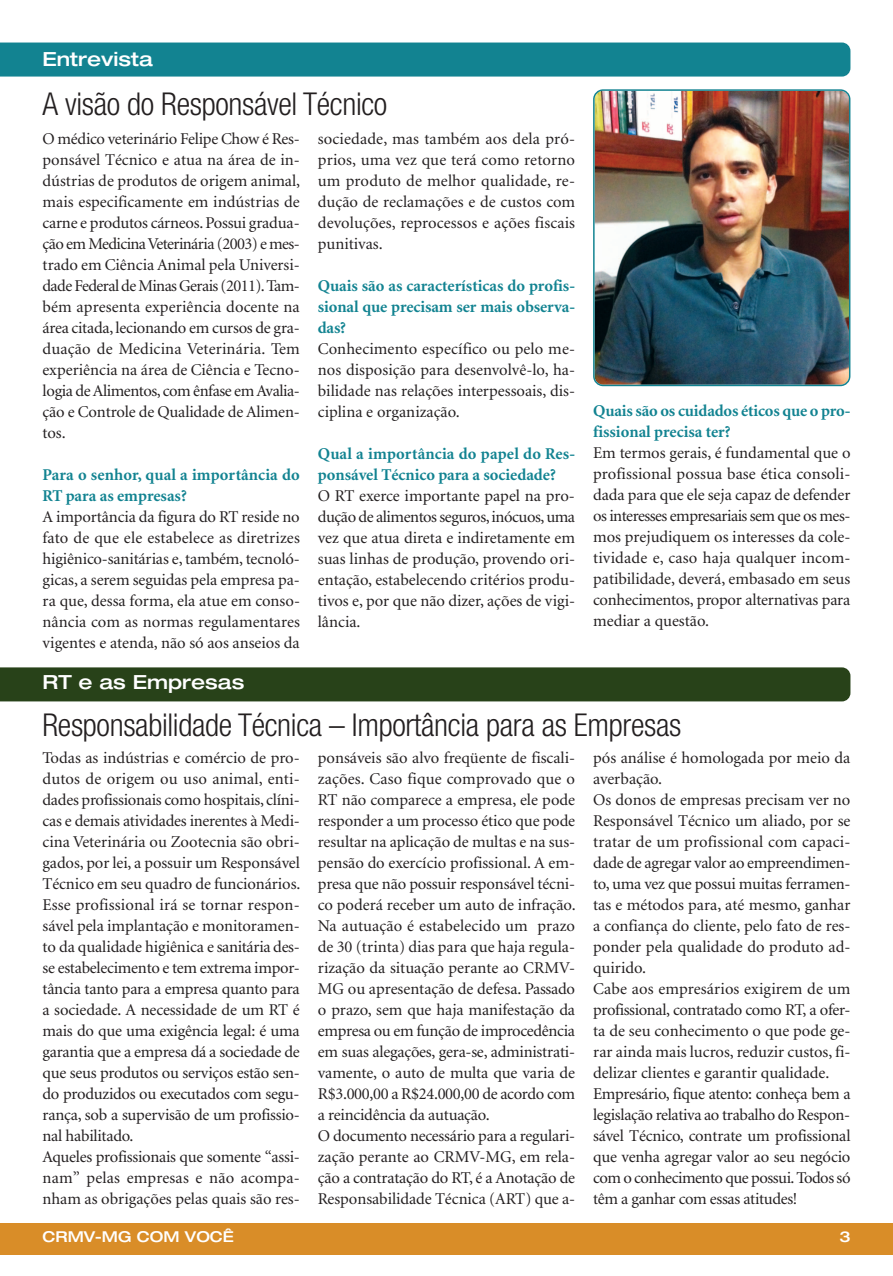
<style>
.page{position:relative;width:893px;height:1276px;background:#fff}
.page>*{position:absolute;margin:0;border:0;box-sizing:border-box;transform-origin:0 0}
.t1{font:300 condensed 31.5px "Helvetica Neue";letter-spacing:-.01em;color:#231f20}
.t2{font:500 expanded 19.5px "Helvetica Neue";color:#fff}
.t3{font:16.5px/21px "Minion";letter-spacing:-.005em;color:#231f20;text-align:justify}
.t4{font:700 16.5px/21px "Minion";color:#128391}
.t5{font:500 expanded 15px "Helvetica Neue";color:#fff}
</style>
<div class="page">
<div style="left:0;top:1222px;width:893px;height:32px;background:#d98d28"></div>
<div style="left:0;top:43px;width:850px;height:34px;background:#128391"></div>
<div style="left:0;top:667px;width:850px;height:34px;background:#284219"></div>
<img style="left:593px;top:89px;width:257px;height:297px">
<p class="t2" style="left:43px;top:52px;width:112px">Entrevista</p>
<h1 class="t1" style="left:43px;top:92px;width:346px">A visão do Responsável Técnico</h1>
<p class="t3" style="left:43px;top:129px;width:259px">O médico veterinário Felipe Chow é Res&shy;ponsável Técnico e atua na área de in&shy;dústrias de produtos de origem animal, mais especificamente em indústrias de carne e produtos cárneos. Possui gradua&shy;ção em Medicina Veterinária (2003) e mes&shy;trado em Ciência Animal pela Universi&shy;dade Federal de Minas Gerais (2011). Tam&shy;bém apresenta experiência docente na área citada, lecionando em cursos de gra&shy;duação de Medicina Veterinária. Tem experiência na área de Ciência e Tecno&shy;logia de Alimentos, com ênfase em Avalia&shy;ção e Controle de Qualidade de Alimen&shy;tos.</p>
<p class="t4" style="left:43px;top:465px;width:259px">Para o senhor, qual a importância do<br>RT para as empresas?</p>
<p class="t3" style="left:43px;top:507px;width:259px">A importância da figura do RT reside no fato de que ele estabelece as diretrizes higiênico-sanitárias e, também, tecnoló&shy;gicas, a serem seguidas pela empresa pa&shy;ra que, dessa forma, ela atue em conso&shy;nância com as normas regulamentares vigentes e atenda, não só aos anseios da</p>
<p class="t3" style="left:318px;top:129px;width:259px">sociedade, mas também aos dela pró&shy;prios, uma vez que terá como retorno um produto de melhor qualidade, re&shy;dução de reclamações e de custos com devoluções, reprocessos e ações fiscais punitivas.</p>
<p class="t4" style="left:318px;top:276px;width:259px;text-align:justify">Quais são as características do profis&shy;sional que precisam ser mais observa&shy;das?</p>
<p class="t3" style="left:318px;top:339px;width:259px">Conhecimento específico ou pelo me&shy;nos disposição para desenvolvê-lo, ha&shy;bilidade nas relações interpessoais, dis&shy;ciplina e organização.</p>
<p class="t4" style="left:318px;top:444px;width:259px">Qual a importância do papel do Res&shy;ponsável Técnico para a sociedade?</p>
<p class="t3" style="left:318px;top:486px;width:259px">O RT exerce importante papel na pro&shy;dução de alimentos seguros, inócuos, uma vez que atua direta e indiretamente em suas linhas de produção, provendo ori&shy;entação, estabelecendo critérios produ&shy;tivos e, por que não dizer, ações de vigi&shy;lância.</p>
<p class="t4" style="left:593px;top:401px;width:259px">Quais são os cuidados éticos que o pro&shy;fissional precisa ter?</p>
<p class="t3" style="left:593px;top:443px;width:259px">Em termos gerais, é fundamental que o profissional possua base ética consoli&shy;dada para que ele seja capaz de defender os interesses empresariais sem que os mes&shy;mos prejudiquem os interesses da cole&shy;tividade e, caso haja qualquer incom&shy;patibilidade, deverá, embasado em seus conhecimentos, propor alternativas para mediar a questão.</p>
<p class="t2" style="left:43px;top:675px;width:203px">RT e as Empresas</p>
<h1 class="t1" style="left:43px;top:713px;width:640px">Responsabilidade Técnica – Importância para as Empresas</h1>
<p class="t3" style="left:43px;top:748px;width:259px;text-align:left">Todas as indústrias e comércio de pro&shy;dutos de origem ou uso animal, enti&shy;dades profissionais como hospitais, clíni&shy;cas e demais atividades inerentes à Medi&shy;cina Veterinária ou Zootecnia são obri&shy;gados, por lei, a possuir um Responsável Técnico em seu quadro de funcionários.<br>Esse profissional irá se tornar respon&shy;sável pela implantação e monitoramen&shy;to da qualidade higiênica e sanitária des&shy;se estabelecimento e tem extrema impor&shy;tância tanto para a empresa quanto para a sociedade. A necessidade de um RT é mais do que uma exigência legal: é uma garantia que a empresa dá a sociedade de que seus produtos ou serviços estão sen&shy;do produzidos ou executados com segu&shy;rança, sob a supervisão de um profissio&shy;nal habilitado.<br>Aqueles profissionais que somente “assi&shy;nam” pelas empresas e não acompa&shy;nham as obrigações pelas quais são res-</p>
<p class="t3" style="left:318px;top:748px;width:259px;text-align:left">ponsáveis são alvo freqüente de fiscali&shy;zações. Caso fique comprovado que o RT não comparece a empresa, ele pode responder a um processo ético que pode resultar na aplicação de multas e na sus&shy;pensão do exercício profissional. A em&shy;presa que não possuir responsável técni&shy;co poderá receber um auto de infração.<br>Na autuação é estabelecido um prazo de 30 (trinta) dias para que haja regula&shy;rização da situação perante ao CRMV-MG ou apresentação de defesa. Passado o prazo, sem que haja manifestação da empresa ou em função de improcedência em suas alegações, gera-se, administrati&shy;vamente, o auto de multa que varia de R$3.000,00 a R$24.000,00 de acordo com a reincidência da autuação.<br>O documento necessário para a regulari&shy;zação perante ao CRMV-MG, em rela&shy;ção a contratação do RT, é a Anotação de Responsabilidade Técnica (ART) que a-</p>
<p class="t3" style="left:593px;top:748px;width:259px;text-align:left">pós análise é homologada por meio da averbação.<br>Os donos de empresas precisam ver no Responsável Técnico um aliado, por se tratar de um profissional com capaci&shy;dade de agregar valor ao empreendimen&shy;to, uma vez que possui muitas ferramen&shy;tas e métodos para, até mesmo, ganhar a confiança do cliente, pelo fato de res&shy;ponder pela qualidade do produto ad&shy;quirido.<br>Cabe aos empresários exigirem de um profissional, contratado como RT, a ofer&shy;ta de seu conhecimento o que pode ge&shy;rar ainda mais lucros, reduzir custos, fi&shy;delizar clientes e garantir qualidade.<br>Empresário, fique atento: conheça bem a legislação relativa ao trabalho do Respon&shy;sável Técnico, contrate um profissional que venha agregar valor ao seu negócio com o conhecimento que possui. Todos só têm a ganhar com essas atitudes!</p>
<p class="t5" style="left:43px;top:1231px;width:193px">CRMV-MG COM VOCÊ</p>
<p class="t5" style="left:839px;top:1231px;width:13px">3</p>
</div>
